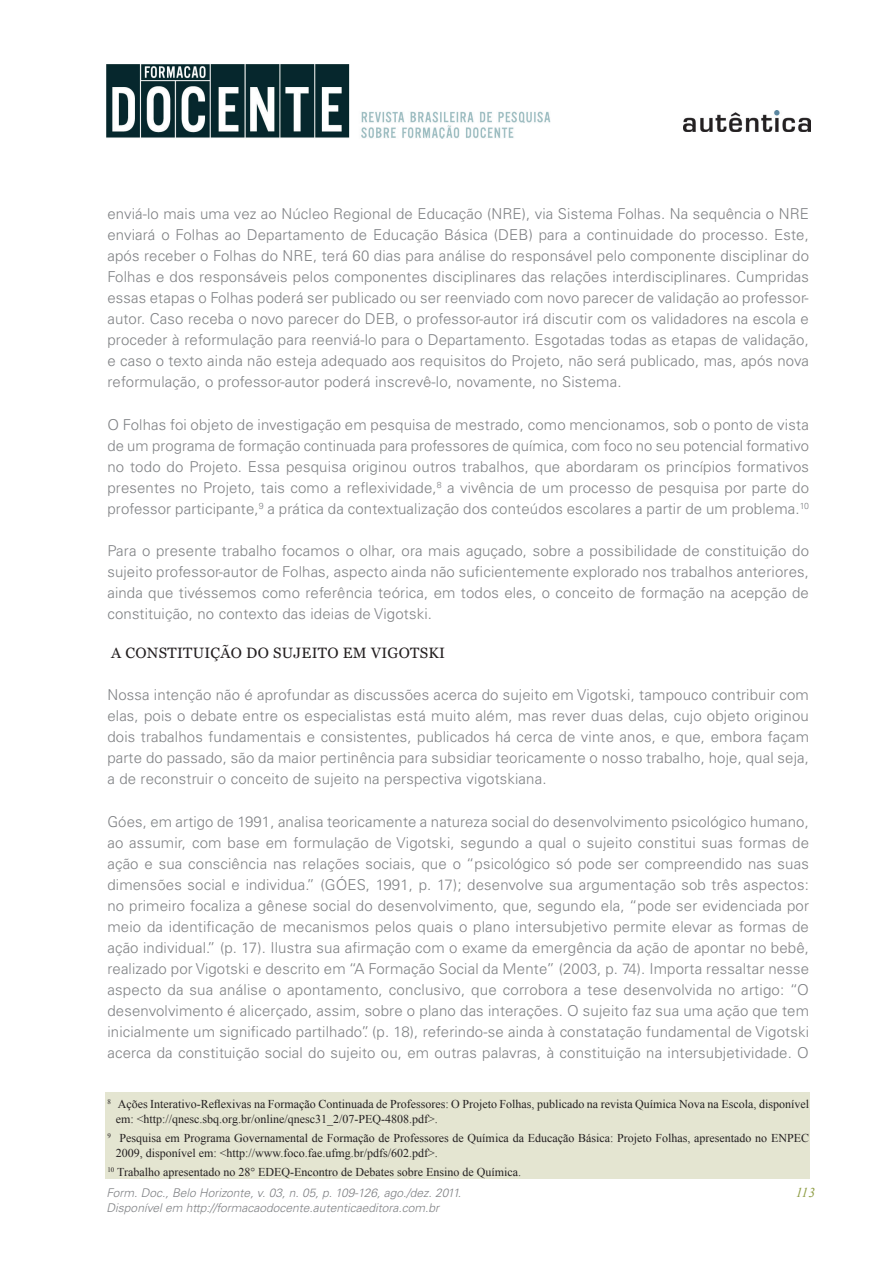
<style>
.page{position:relative;width:893px;height:1263px;background:#fff}
.page>*{position:absolute;margin:0;border:0;box-sizing:border-box;transform-origin:0 0}
.t1{font:300 15px/21px "Univers LT Std";letter-spacing:.01em;color:#808285;text-align:justify}
.t2{font:15px "Georgia";letter-spacing:.02em;color:#231f20}
.t3{font:italic 13.5px "Times New Roman";color:#919f48}
.t4{font:12px/15px "Times New Roman";color:#231f20}
.t5{font:italic 300 12px "Univers LT Std";color:#808285}
</style>
<div class="page">
<img style="left:106px;top:65px;width:445px;height:73px">
<img style="left:684px;top:110px;width:126px;height:22px">
<div style="left:105px;top:1092px;width:705px;height:87px;background:#e4e5d1"></div>
<p class="t1" style="left:107px;top:203px;width:703px">enviá-lo mais uma vez ao Núcleo Regional de Educação (NR E), via Sistema Folhas. Na sequência o NR E enviará o Folhas ao Departamento de Educação Básica (DEB) para a continuidade do processo. Este, após receber o Folhas do NR E, terá 60 dias para análise do responsável pelo componente disciplinar do Folhas e dos responsáveis pelos componentes disciplinares das relações interdisciplinares. Cumpridas essas etapas o Folhas poderá ser publicado ou ser reenviado com novo parecer de validação ao professor&shy;autor. Caso receba o novo parecer do DEB, o professor-autor irá discutir com os validadores na escola e proceder à reformulação para reenviá-lo para o Departamento. Esgotadas todas as etapas de validação, e caso o texto ainda não esteja adequado aos requisitos do Projeto, não será publicado, mas, após nova reformulação, o professor-autor poderá inscrevê-lo, novamente, no Sistema.</p>
<p class="t1" style="left:107px;top:414px;width:703px">O Folhas foi objeto de investigação em pesquisa de mestrado, como mencionamos, sob o ponto de vista de um programa de formação continuada para professores de química, com foco no seu potencial formativo no todo do Projeto. Essa pesquisa originou outros trabalhos, que abordaram os princípios formativos presentes no Projeto, tais como a reflexividade,<sup>8</sup> a vivência de um processo de pesquisa por parte do professor participante,<sup>9</sup> a prática da contextualização dos conteúdos escolares a partir de um problema.<sup>10</sup></p>
<p class="t1" style="left:107px;top:540px;width:703px">Para o presente trabalho focamos o olhar, ora mais aguçado, sobre a possibilidade de constituição do sujeito professor-autor de Folhas, aspecto ainda não suficientemente explorado nos trabalhos anteriores, ainda que tivéssemos como referência teórica, em todos eles, o conceito de formação na acepção de constituição, no contexto das ideias de Vigotski.</p>
<p class="t2" style="left:111px;top:644px;width:334px">A CONSTITUI ÇÃO DO SUJEITO EM VIGOTSKI</p>
<p class="t1" style="left:107px;top:684px;width:703px">Nossa intenção não é aprofundar as discussões acerca do sujeito em Vigotski, tampouco contribuir com elas, pois o debate entre os especialistas está muito além, mas rever duas delas, cujo objeto originou dois trabalhos fundamentais e consistentes, publicados há cerca de vinte anos, e que, embora façam parte do passado, são da maior pertinência para subsidiar teoricamente o nosso trabalho, hoje, qual seja, a de reconstruir o conceito de sujeito na perspectiva vigotskiana.</p>
<p class="t1" style="left:107px;top:811px;width:703px;text-align:left">Góes, em artigo de 1991, analisa teoricamente a natureza social do desenvolvimento psicológico humano, ao assumir, com base em formulação de Vigotski, segundo a qual o sujeito constitui suas formas de ação e sua consciência nas relações sociais, que o “psicológico só pode ser compreendido nas suas dimensões social e individua.” (GÓES, 1991, p. 17); desenvolve sua argumentação sob três aspectos: no primeiro focaliza a gênese social do desenvolvimento, que, segundo ela, “pode ser evidenciada por meio da identificação de mecanismos pelos quais o plano intersubjetivo permite elevar as formas de ação individual.” (p. 17). I lustra sua afirmação com o exame da emergência da ação de apontar no bebê, realizado por Vigotski e descrito em “A Formação Social da Mente” (2003, p. 74). I mporta ressaltar nesse aspecto da sua análise o apontamento, conclusivo, que corrobora a tese desenvolvida no artigo: “O desenvolvimento é alicerçado, assim, sobre o plano das interações. O sujeito faz sua uma ação que tem inicialmente um significado partilhado”. (p. 18), referindo-se ainda à constatação fundamental de Vigotski acerca da constituição social do sujeito ou, em outras palavras, à constituição na intersubjetividade. O</p>
<p class="t4" style="left:116px;top:1096px;width:695px;text-indent:-8px"><sup>8</sup> Ações Interativo-Reflexivas na Formação Continuada de Professores: O Projeto Folhas, publicado na revista Química Nova na Escola, disponível em: &lt;http://qnesc.sbq.org.br/online/qnesc31_2/07-PEQ-4808.pdf&gt;.</p>
<p class="t4" style="left:116px;top:1130px;width:695px;text-indent:-8px"><sup>9</sup> Pesquisa em Programa Governamental de Formação de Professores de Química da Educação Básica: Projeto Folhas, apresentado no ENPEC<br>2009, disponível em: &lt;http://www.foco.fae.ufmg.br/pdfs/602.pdf&gt;.</p>
<p class="t4" style="left:107px;top:1165px;width:415px"><sup>10</sup> Trabalho apresentado no 28° EDEQ-Encontro de Debates sobre Ensino de Química.</p>
<p class="t5" style="left:107px;top:1186px;width:356px">Form. Doc., Belo Horizonte, v. 03, n. 05, p. 109-126, ago./dez. 2011.</p>
<p class="t3" style="left:796px;top:1183px;width:21px">113</p>
<p class="t5" style="left:107px;top:1200px;width:334px">Disponível em http://formacaodocente.autenticaeditora.com.br</p>
</div>
